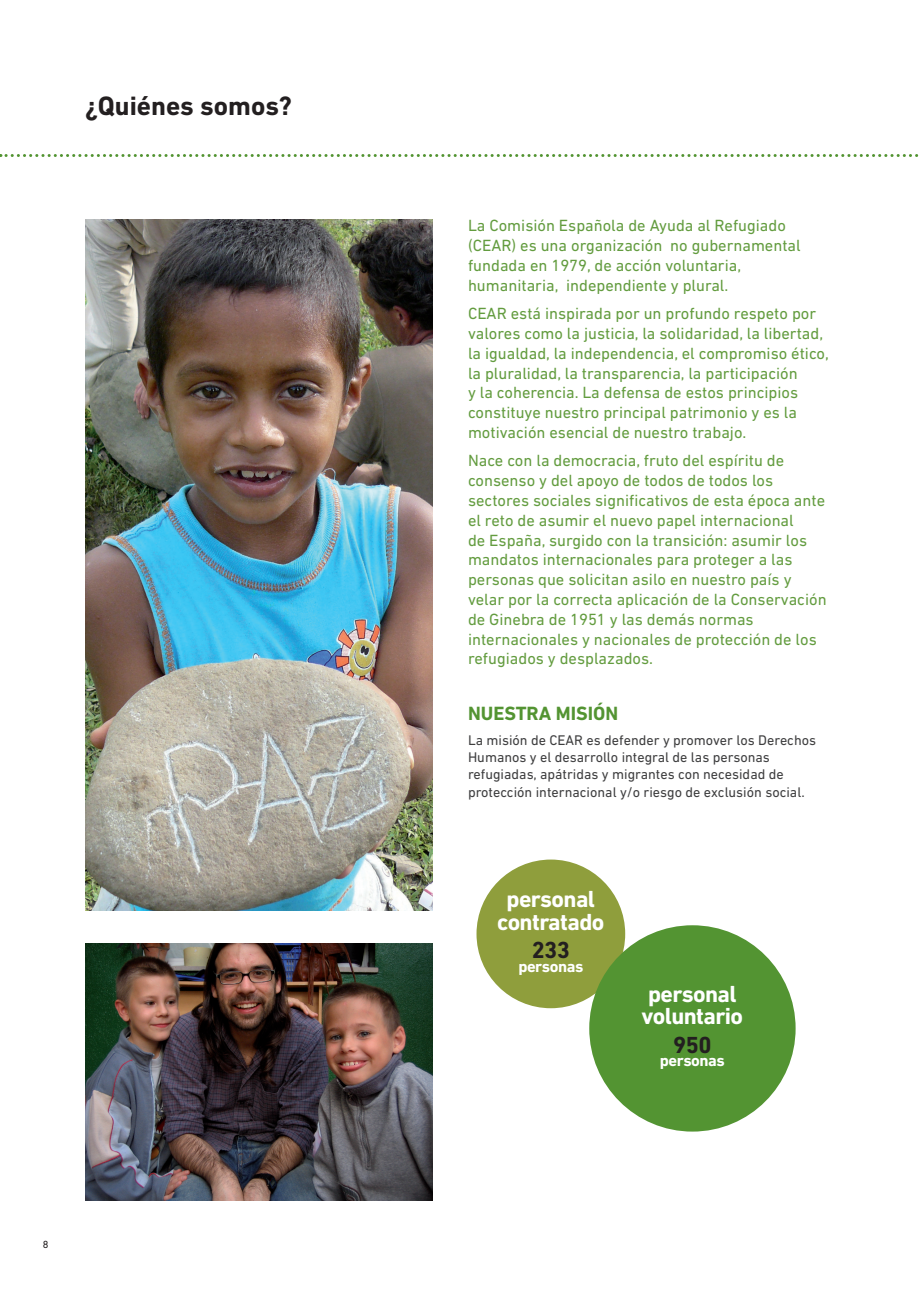
<style>
.page{position:relative;width:919px;height:1289px;background:#fff}
.page>*{position:absolute;margin:0;border:0;box-sizing:border-box;transform-origin:0 0}
.t1{font:700 27px "DIN Next LT Pro";color:#231f20}
.t2{font:700 23.7px/22.5px "DIN Next LT Pro";letter-spacing:-.025em;color:#fff;text-align:center}
.t3{font:700 23.7px "DIN Next LT Pro";letter-spacing:-.025em;color:#231f20}
.t4{font:700 19.5px "DIN Next LT Pro";color:#539432}
.t5{font:16.5px/19.8px "DIN Next LT Pro";color:#639c3f}
.t6{font:700 16.5px "DIN Next LT Pro";letter-spacing:-.025em;color:#fff}
.t7{font:14.25px/17.1px "DIN Next LT Pro";color:#3e3e3f}
.t8{font:10.5px "DIN Next LT Pro";color:#231f20}
</style>
<div class="page">
<svg style="left:0;top:154px;width:919px;height:3px"></svg>
<img style="left:85px;top:219px;width:347px;height:691px">
<img style="left:85px;top:943px;width:347px;height:257px">
<div style="left:476px;top:859px;width:149px;height:149px;background:#8f9e3c;border-radius:50%"></div>
<div style="left:589px;top:925px;width:206px;height:206px;background:#539432;border-radius:50%"></div>
<h1 class="t1" style="left:85px;top:90px;width:208px">¿Quiénes somos?</h1>
<p class="t8" style="left:43px;top:1238px;width:7px">8</p>
<p class="t5" style="left:468px;top:216px;width:334px">La Comisión Española de Ayuda al Refugiado (CEAR) es una organización no gubernamental fundada en 1979, de acción voluntaria, humanitaria, independiente y plural.</p>
<p class="t5" style="left:468px;top:303px;width:362px">CEAR está inspirada por un profundo respeto por valores como la justicia, la solidaridad, la libertad, la igualdad, la independencia, el compromiso ético, la pluralidad, la transparencia, la participación<br>y la coherencia. La defensa de estos principios constituye nuestro principal patrimonio y es la motivación esencial de nuestro trabajo.</p>
<p class="t5" style="left:468px;top:450px;width:360px">Nace con la democracia, fruto del espíritu de consenso y del apoyo de todos de todos los sectores sociales significativos de esta época ante el reto de asumir el nuevo papel internacional<br>de España, surgido con la transición: asumir los mandatos internacionales para proteger a las personas que solicitan asilo en nuestro país y velar por la correcta aplicación de la Conservación de Ginebra de 1951 y las demás normas internacionales y nacionales de protección de los refugiados y desplazados.</p>
<p class="t4" style="left:468px;top:701px;width:152px">NUESTRA MISIÓN</p>
<p class="t7" style="left:468px;top:731px;width:349px">La misión de CEAR es defender y promover los Derechos Humanos y el desarrollo integral de las personas refugiadas, apátridas y migrantes con necesidad de protección internacional y/o riesgo de exclusión social.</p>
<h2 class="t2" style="left:497px;top:888px;width:109px">personal contratado</h2>
<h2 class="t3" style="left:531px;top:936px;width:40px">233</h2>
<p class="t6" style="left:518px;top:956px;width:67px">personas</p>
<h2 class="t2" style="left:641px;top:982px;width:103px;text-align:left">personal voluntario</h2>
<h2 class="t3" style="left:673px;top:1030px;width:40px">950</h2>
<p class="t6" style="left:660px;top:1051px;width:67px">personas</p>
</div>
